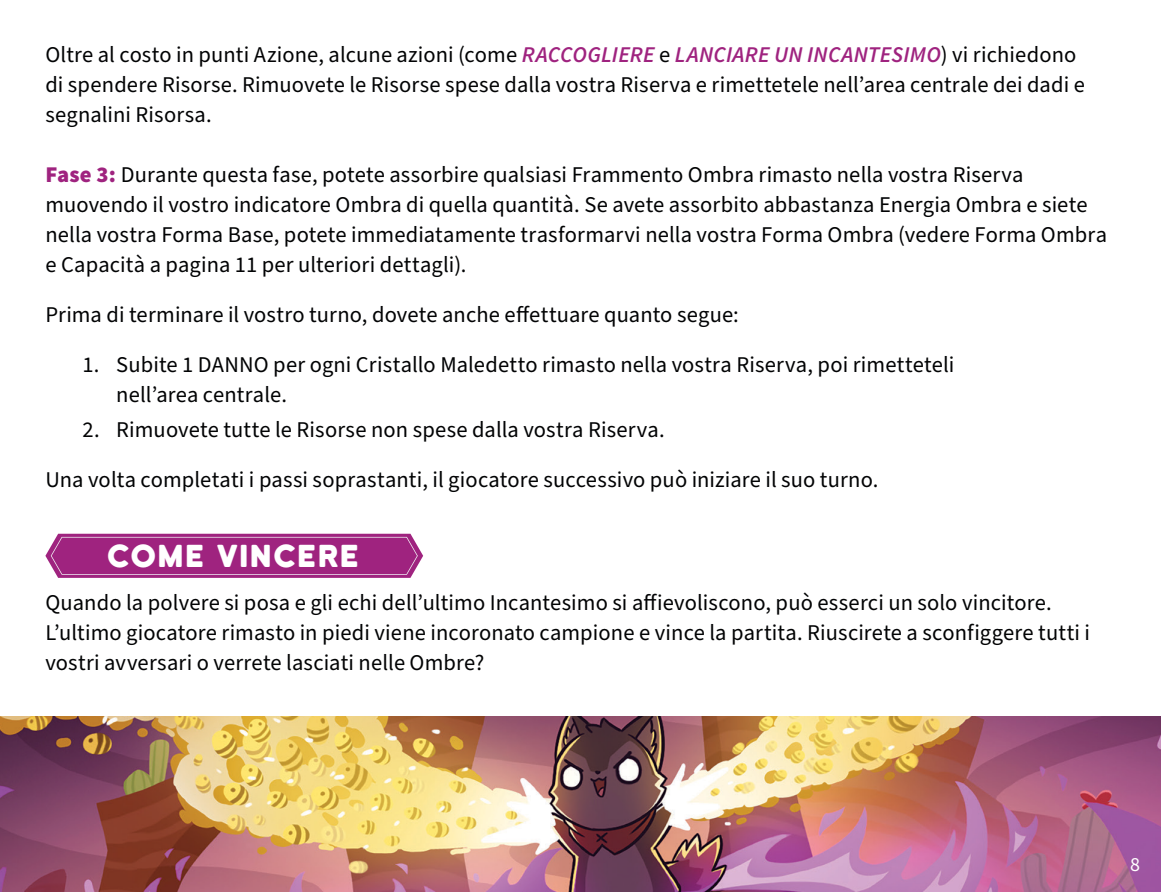
<style>
.page{position:relative;width:1161px;height:892px;background:#fff}
.page>*{position:absolute;margin:0;border:0;box-sizing:border-box;transform-origin:0 0}
.Body{font:30px "Katahdin Round";color:#fff}
.Body-2{font:22.5px/30px "Source Sans Pro";letter-spacing:.005em;color:#020304}
.t1{font:20px "Source Sans Pro";color:#fff}
.s1{font-weight:600;font-style:italic;color:#9f237f}
.s2{font-weight:900;color:#9f237f}
</style>
<div class="page">
<svg style="left:45px;top:534px;width:378px;height:44px;background:#a53287"></svg>
<img style="left:0;top:716px;width:1161px;height:176px">
<p class="Body-2" style="left:45px;top:40px;width:1041px">Oltre al costo in punti Azione, alcune azioni (come <span class="s1">RACCOGLIERE</span> e <span class="s1">LANCIARE UN INCANTESIMO</span>) vi richiedono di spendere Risorse. Rimuovete le Risorse spese dalla vostra Riserva e rimettetele nell’area centrale dei dadi e segnalini Risorsa.</p>
<p class="Body-2" style="left:45px;top:160px;width:1063px"><span class="s2">Fase 3:</span> Durante questa fase, potete assorbire qualsiasi Frammento Ombra rimasto nella vostra Riserva muovendo il vostro indicatore Ombra di quella quantità. Se avete assorbito abbastanza Energia Ombra e siete nella vostra Forma Base, potete immediatamente trasformarvi nella vostra Forma Ombra (vedere Forma Ombra e Capacità a pagina 11 per ulteriori dettagli).</p>
<p class="Body-2" style="left:45px;top:300px;width:695px">Prima di terminare il vostro turno, dovete anche effettuare quanto segue:</p>
<p class="Body-2" style="left:116px;top:350px;width:840px;text-indent:-34px">1. Subite 1 DANNO per ogni Cristallo Maledetto rimasto nella vostra Riserva, poi rimetteteli nell’area centrale.</p>
<p class="Body-2" style="left:83px;top:415px;width:584px">2. Rimuovete tutte le Risorse non spese dalla vostra Riserva.</p>
<p class="Body-2" style="left:45px;top:465px;width:835px">Una volta completati i passi soprastanti, il giocatore successivo può iniziare il suo turno.</p>
<p class="Body" style="left:107px;top:537px;width:256px">COME VINCERE</p>
<p class="Body-2" style="left:45px;top:588px;width:1046px">Quando la polvere si posa e gli echi dell’ultimo Incantesimo si affievoliscono, può esserci un solo vincitore.<br>L’ultimo giocatore rimasto in piedi viene incoronato campione e vince la partita. Riuscirete a sconfiggere tutti i vostri avversari o verrete lasciati nelle Ombre?</p>
<p class="t1" style="left:1130px;top:851px;width:11px">8</p>
</div>
